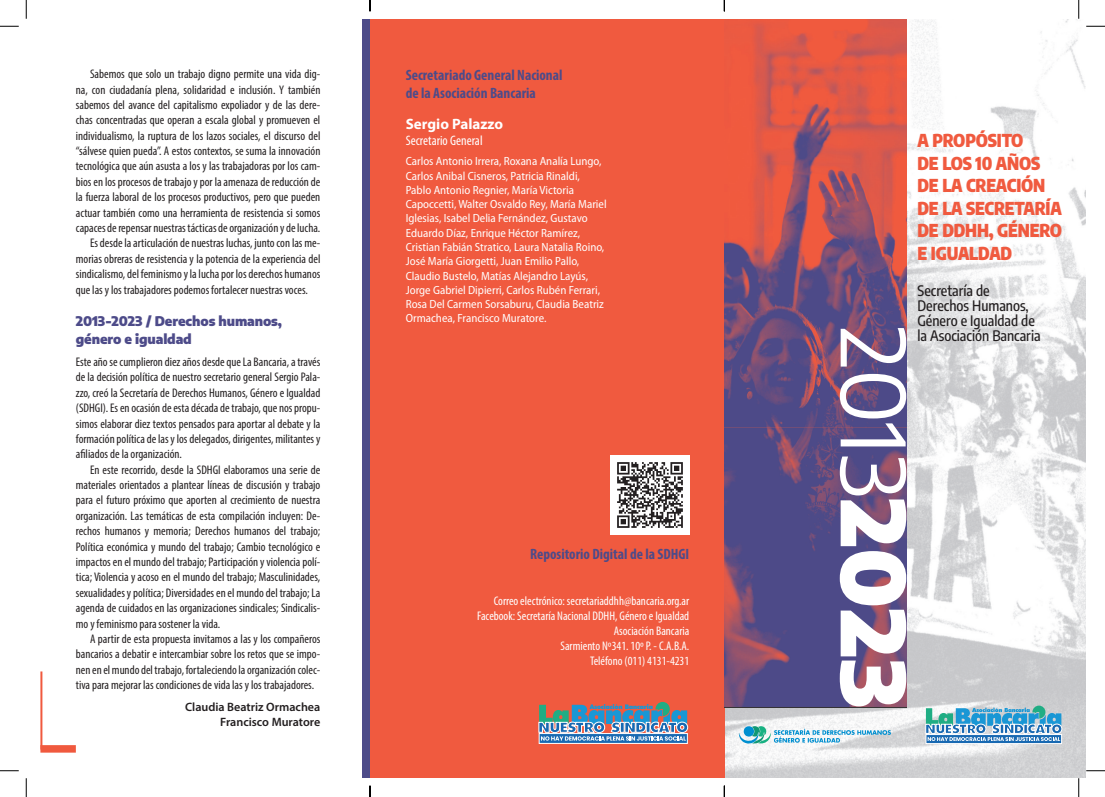
<style>
.page{position:relative;width:1105px;height:797px;background:#fff}
.page>*{position:absolute;margin:0;border:0;box-sizing:border-box;transform-origin:0 0}
.t1{font:87.5px "Encode Sans";color:#fff}
.t2{font:900 17.5px/22.5px "Encode Sans Condensed";letter-spacing:-.01em;color:#f05a3f}
.t3{font:700 condensed 15px "Myriad Pro";color:#4d4b89}
.t4{font:700 15px "Myriad Pro";color:#fff}
.t5{font:500 14.38px "Encode Sans Condensed";color:#231f20}
.t6{font:condensed 13.75px "Myriad Pro";color:#fff}
.t7{font:900 13.12px/17.5px "Encode Sans";letter-spacing:-.01em;color:#4d4b89}
.t8{font:condensed 12.5px/15.4px "Myriad Pro";color:#231f20;text-align:justify}
.t9{font:condensed 12.5px "Myriad Pro";color:#fff}
.t10{font:600 12.12px "Myriad Pro";color:#231f20}
.t11{font:semi-condensed 11.88px/14.2px "Myriad Pro";color:#fff}
.s1{font-weight:900}
</style>
<div class="page">
<img style="left:724px;top:19px;width:362px;height:758px">
<div style="left:370px;top:19px;width:354px;height:758px;background:#f05a3f"></div>
<svg style="left:541px;top:740px;width:145px;height:1px"></svg>
<svg style="left:538px;top:702px;width:150px;height:38px"></svg>
<img style="left:611px;top:455px;width:78px;height:79px">
<svg style="left:925px;top:705px;width:137px;height:36px;background:#7cb5d1"></svg>
<svg style="left:739px;top:726px;width:152px;height:17px"></svg>
<div style="left:362px;top:19px;width:8px;height:758px;background:#4d4b89"></div>
<hr style="left:40px;top:671px;width:2px;height:78px;background:#f0593e">
<div style="left:40px;top:745px;width:36px;height:7px;background:#f0593e"></div>
<img style="left:724px;top:19px;width:183px;height:688px">
<svg style="left:0;top:25px;width:19px;height:2px"></svg>
<svg style="left:1086px;top:25px;width:19px;height:2px"></svg>
<svg style="left:0;top:770px;width:19px;height:1px"></svg>
<svg style="left:1086px;top:770px;width:19px;height:1px"></svg>
<svg style="left:25px;top:0;width:2px;height:19px"></svg>
<svg style="left:25px;top:778px;width:2px;height:19px"></svg>
<svg style="left:1078px;top:0;width:1px;height:19px"></svg>
<svg style="left:1078px;top:778px;width:1px;height:19px"></svg>
<svg style="left:369px;top:0;width:2px;height:11px"></svg>
<svg style="left:369px;top:785px;width:2px;height:12px"></svg>
<svg style="left:724px;top:785px;width:1px;height:12px"></svg>
<p class="t8" style="left:76px;top:66px;width:246px;text-indent:14px">Sabemos que solo un trabajo digno permite una vida dig&shy;na, con ciudadanía plena, solidaridad e inclusión. Y también sabemos del avance del capitalismo expoliador y de las dere&shy;chas concentradas que operan a escala global y promueven el individualismo, la ruptura de los lazos sociales, el discurso del “sálvese quien pueda”. A estos contextos, se suma la innovación tecnológica que aún asusta a los y las trabajadoras por los cam&shy;bios en los procesos de trabajo y por la amenaza de reducción de la fuerza laboral de los procesos productivos, pero que pueden actuar también como una herramienta de resistencia si somos capaces de repensar nuestras tácticas de organización y de lucha.</p>
<p class="t8" style="left:76px;top:235px;width:246px;text-indent:14px">Es desde la articulación de nuestras luchas, junto con las me&shy;morias obreras de resistencia y la potencia de la experiencia del sindicalismo, del feminismo y la lucha por los derechos humanos que las y los trabajadores podemos fortalecer nuestras voces.</p>
<p class="t7" style="left:76px;top:311px;width:208px">2013-2023 / Derechos humanos, género e igualdad</p>
<p class="t8" style="left:76px;top:354px;width:246px">Este año se cumplieron diez años desde que La Bancaria, a través de la decisión política de nuestro secretario general Sergio Pala&shy;zzo, creó la Secretaría de Derechos Humanos, Género e Igualdad (SDHGI). Es en ocasión de esta década de trabajo, que nos propu&shy;simos elaborar diez textos pensados para aportar al debate y la formación política de las y los delegados, dirigentes, militantes y afiliados de la organización.</p>
<p class="t8" style="left:76px;top:462px;width:246px;text-indent:14px">En este recorrido, desde la SDHGI elaboramos una serie de materiales orientados a plantear líneas de discusión y trabajo para el futuro próximo que aporten al crecimiento de nuestra organización. Las temáticas de esta compilación incluyen: De&shy;rechos humanos y memoria; Derechos humanos del trabajo; Política económica y mundo del trabajo; Cambio tecnológico e impactos en el mundo del trabajo; Participación y violencia polí&shy;tica; Violencia y acoso en el mundo del trabajo; Masculinidades, sexualidades y política; Diversidades en el mundo del trabajo; La agenda de cuidados en las organizaciones sindicales; Sindicalis&shy;mo y feminismo para sostener la vida.</p>
<p class="t8" style="left:76px;top:631px;width:246px;text-indent:14px">A partir de esta propuesta invitamos a las y los compañeros bancarios a debatir e intercambiar sobre los retos que se impo&shy;nen en el mundo del trabajo, fortaleciendo la organización colec&shy;tiva para mejorar las condiciones de vida las y los trabajadores.</p>
<p class="t10" style="left:185px;top:699px;width:137px">Claudia Beatriz Ormachea</p>
<p class="t10" style="left:220px;top:714px;width:102px">Francisco Muratore</p>
<p class="t3" style="left:406px;top:66px;width:158px">Secretariado General Nacional</p>
<p class="t3" style="left:406px;top:84px;width:132px">de la Asociación Bancaria</p>
<p class="t4" style="left:406px;top:114px;width:99px">Sergio Palazzo</p>
<p class="t6" style="left:406px;top:132px;width:78px">Secretario General</p>
<p class="t11" style="left:406px;top:155px;width:202px">Carlos Antonio Irrera, Roxana Analía Lungo, Carlos Anibal Cisneros, Patricia Rinaldi, Pablo Antonio Regnier, María Victoria Capoccetti, Walter Osvaldo Rey, María Mariel Iglesias, Isabel Delia Fernández, Gustavo Eduardo Díaz, Enrique Héctor Ramírez, Cristian Fabián Stratico, Laura Natalia Roino, José María Giorgetti, Juan Emilio Pallo, Claudio Bustelo, Matías Alejandro Layús, Jorge Gabriel Dipierri, Carlos Rubén Ferrari, Rosa Del Carmen Sorsaburu, Claudia Beatriz Ormachea, Francisco Muratore.</p>
<p class="t3" style="left:530px;top:544px;width:161px">Repositorio Digital de la SDHGI</p>
<p class="t9" style="left:494px;top:593px;width:197px">Correo electrónico: secretariaddhh@bancaria.org.ar</p>
<p class="t9" style="left:477px;top:608px;width:214px">Facebook: Secretaría Nacional DDHH, Género e Igualdad</p>
<p class="t9" style="left:614px;top:623px;width:77px">Asociación Bancaria</p>
<p class="t9" style="left:560px;top:638px;width:130px">Sarmiento Nº341. 10º P. - C.A.B.A.</p>
<p class="t9" style="left:590px;top:653px;width:101px">Teléfono (011) 4131-4231</p>
<p class="t1" style="left:934px;top:326px;width:384px;rotate:90deg">2013<span class="s1">2023</span></p>
<p class="t2" style="left:917px;top:128px;width:107px">A PROPÓSITO</p>
<p class="t2" style="left:917px;top:150px;width:146px">DE LOS 10 AÑOS<br>DE LA CREACIÓN<br>DE LA SECRETARÍA<br>DE DDHH, GÉNERO<br>E IGUALDAD</p>
<p class="t5" style="left:917px;top:281px;width:74px">Secretaría de</p>
<p class="t5" style="left:917px;top:296px;width:113px">Derechos Humanos,</p>
<p class="t5" style="left:917px;top:311px;width:119px">Género e Igualdad de</p>
<p class="t5" style="left:917px;top:326px;width:125px">la Asociación Bancaria</p>
</div>
